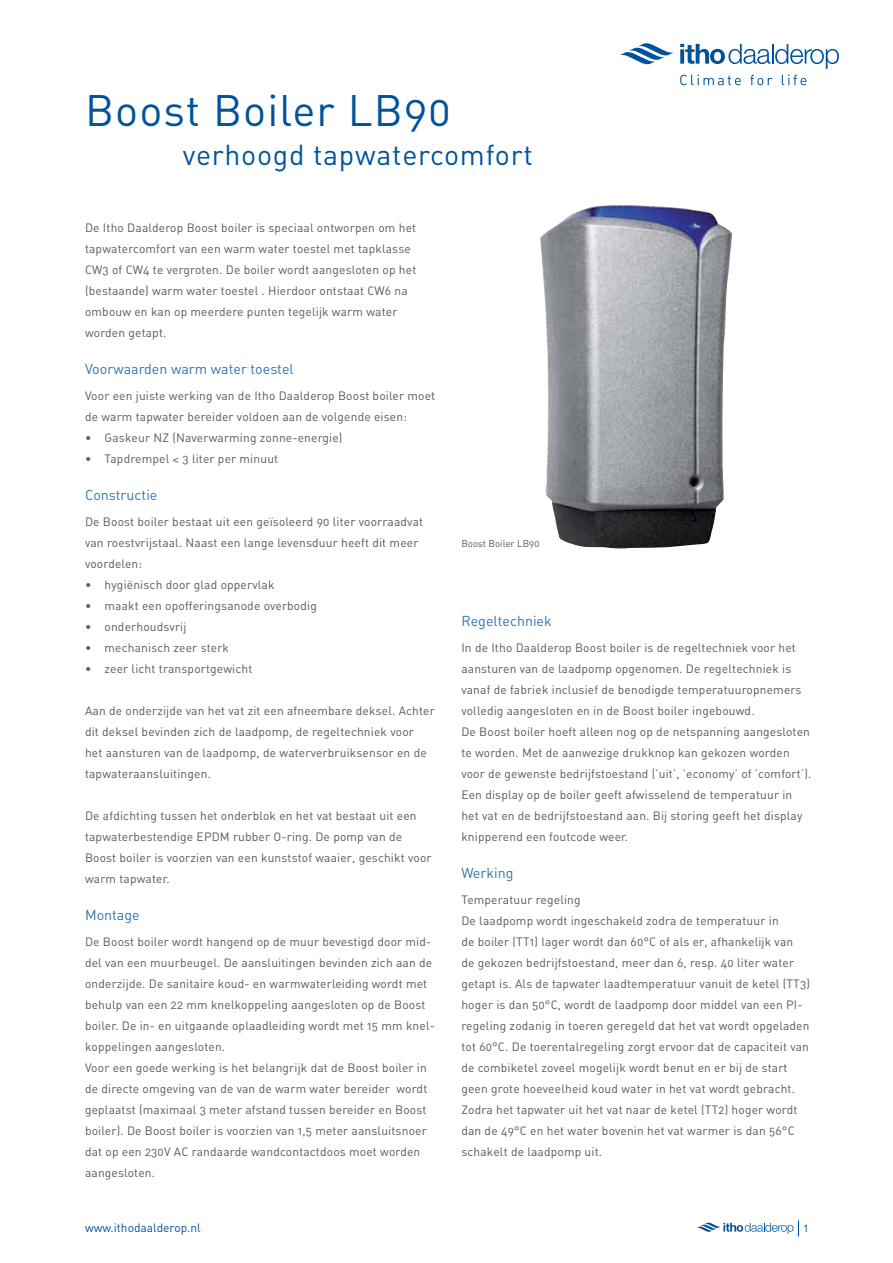
<style>
.page{position:relative;width:893px;height:1263px;background:#fff}
.page>*{position:absolute;margin:0;border:0;box-sizing:border-box;transform-origin:0 0}
.t1{font:43.5px "DIN Regular Alternate";letter-spacing:.025em;color:#00539b}
.t2{font:28.5px "DIN Regular Alternate";letter-spacing:.025em;color:#00539b}
.t3{font:14.25px "DIN Regular Alternate";color:#3375af}
.t4{font:12px/21px "DIN Regular Alternate";letter-spacing:.015em;color:#58595b}
.t5{font:12px "DIN Regular Alternate";color:#00539b}
.t6{font:9.75px "DIN Regular Alternate";color:#58595b}
</style>
<div class="page">
<svg style="left:697px;top:1220px;width:102px;height:16px"></svg>
<img style="left:540px;top:205px;width:192px;height:344px">
<svg style="left:680px;top:44px;width:159px;height:25px"></svg>
<svg style="left:680px;top:75px;width:61px;height:10px"></svg>
<svg style="left:750px;top:75px;width:22px;height:10px"></svg>
<svg style="left:782px;top:75px;width:24px;height:10px"></svg>
<svg style="left:620px;top:43px;width:54px;height:22px"></svg>
<h1 class="t1" style="left:85px;top:83px;width:367px">Boost Boiler LB90</h1>
<h2 class="t2" style="left:183px;top:137px;width:352px">verhoogd tapwatercomfort</h2>
<p class="t4" style="left:85px;top:216px;width:333px">De Itho Daalderop Boost boiler is speciaal ontworpen om het tapwatercomfort van een warm water toestel met tapklasse CW3 of CW4 te vergroten. De boiler wordt aangesloten op het (bestaande) warm water toestel . Hierdoor ontstaat CW6 na ombouw en kan op meerdere punten tegelijk warm water worden getapt.</p>
<p class="t3" style="left:85px;top:360px;width:210px">Voorwaarden warm water toestel</p>
<p class="t4" style="left:85px;top:384px;width:352px">Voor een juiste werking van de Itho Daalderop Boost boiler moet de warm tapwater bereider voldoen aan de volgende eisen:</p>
<p class="t4" style="left:85px;top:426px;width:259px">• Gaskeur NZ (Naverwarming zonne-energie)</p>
<p class="t4" style="left:85px;top:447px;width:195px">• Tapdrempel 3 liter per minuut</p>
<p class="t3" style="left:85px;top:486px;width:74px">Constructie</p>
<p class="t4" style="left:85px;top:510px;width:340px">De Boost boiler bestaat uit een geïsoleerd 90 liter voorraadvat van roestvrijstaal. Naast een lange levensduur heeft dit meer voordelen:</p>
<p class="t4" style="left:85px;top:573px;width:191px">• hygiënisch door glad oppervlak</p>
<p class="t4" style="left:85px;top:594px;width:233px">• maakt een opofferingsanode overbodig</p>
<p class="t4" style="left:85px;top:615px;width:103px">• onderhoudsvrij</p>
<p class="t4" style="left:85px;top:636px;width:145px">• mechanisch zeer sterk</p>
<p class="t4" style="left:85px;top:657px;width:169px">• zeer licht transportgewicht</p>
<p class="t4" style="left:85px;top:699px;width:351px">Aan de onderzijde van het vat zit een afneembare deksel. Achter dit deksel bevinden zich de laadpomp, de regeltechniek voor<br>het aansturen van de laadpomp, de waterverbruiksensor en de tapwateraansluitingen.</p>
<p class="t4" style="left:85px;top:804px;width:348px">De afdichting tussen het onderblok en het vat bestaat uit een tapwaterbestendige EPDM rubber O-ring. De pomp van de Boost boiler is voorzien van een kunststof waaier, geschikt voor warm tapwater.</p>
<p class="t3" style="left:85px;top:906px;width:56px">Montage</p>
<p class="t4" style="left:85px;top:930px;width:351px">De Boost boiler wordt hangend op de muur bevestigd door mid&shy;del van een muurbeugel. De aansluitingen bevinden zich aan de onderzijde. De sanitaire koud- en warmwaterleiding wordt met behulp van een 22 mm knelkoppeling aangesloten op de Boost boiler. De in- en uitgaande oplaadleiding wordt met 15 mm knel&shy;koppelingen aangesloten.<br>Voor een goede werking is het belangrijk dat de Boost boiler in de directe omgeving van de van de warm water bereider wordt geplaatst (maximaal 3 meter afstand tussen bereider en Boost boiler). De Boost boiler is voorzien van 1,5 meter aansluitsnoer dat op een 230V AC randaarde wandcontactdoos moet worden aangesloten.</p>
<p class="t6" style="left:461px;top:537px;width:80px">Boost Boiler LB90</p>
<p class="t3" style="left:461px;top:612px;width:92px">Regeltechniek</p>
<p class="t4" style="left:461px;top:636px;width:351px">In de Itho Daalderop Boost boiler is de regeltechniek voor het aansturen van de laadpomp opgenomen. De regeltechniek is vanaf de fabriek inclusief de benodigde temperatuuropnemers volledig aangesloten en in de Boost boiler ingebouwd.<br>De Boost boiler hoeft alleen nog op de netspanning aangesloten te worden. Met de aanwezige drukknop kan gekozen worden voor de gewenste bedrijfstoestand (’uit’, ’economy’ of ’comfort’).<br>Een display op de boiler geeft afwisselend de temperatuur in het vat en de bedrijfstoestand aan. Bij storing geeft het display knipperend een foutcode weer.</p>
<p class="t3" style="left:461px;top:864px;width:54px">Werking</p>
<p class="t4" style="left:461px;top:888px;width:350px">Temperatuur regeling<br>De laadpomp wordt ingeschakeld zodra de temperatuur in<br>de boiler (TT1) lager wordt dan 60°C of als er, afhankelijk van<br>de gekozen bedrijfstoestand, meer dan 6, resp. 40 liter water getapt is. Als de tapwater laadtemperatuur vanuit de ketel (TT3) hoger is dan 50°C, wordt de laadpomp door middel van een PI&shy;regeling zodanig in toeren geregeld dat het vat wordt opgeladen tot 60°C. De toerentalregeling zorgt ervoor dat de capaciteit van de combiketel zoveel mogelijk wordt benut en er bij de start geen grote hoeveelheid koud water in het vat wordt gebracht.<br>Zodra het tapwater uit het vat naar de ketel (TT2) hoger wordt dan de 49°C en het water bovenin het vat warmer is dan 56°C schakelt de laadpomp uit.</p>
<p class="t5" style="left:85px;top:1220px;width:117px">www.ithodaalderop.nl</p>
<p class="t5" style="left:804px;top:1220px;width:6px">1</p>
</div>
